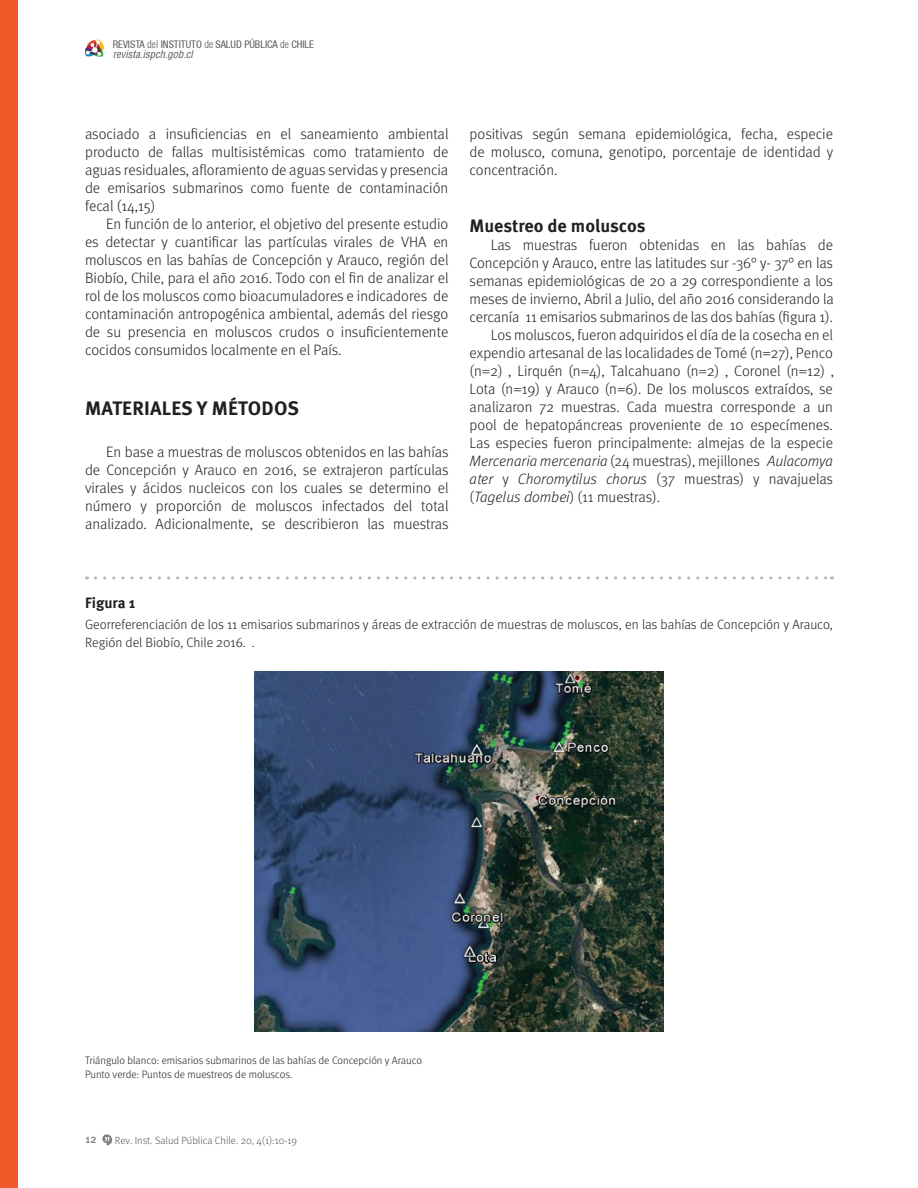
<style>
.page{position:relative;width:918px;height:1188px;background:#fff}
.page>*{position:absolute;margin:0;border:0;box-sizing:border-box;transform-origin:0 0}
.t1{font:700 19.5px "Meta Pro";letter-spacing:.01em;color:#231f20}
.t2{font:700 18px "Meta Pro";letter-spacing:-.005em;color:#231f20}
.t3{font:300 15px/18px "Meta Pro";letter-spacing:-.005em;color:#231f20;text-align:justify}
.t4{font:italic 300 15px "Meta Pro";color:#231f20}
.t5{font:700 15px "Meta Pro";color:#231f20}
.t6{font:300 13.5px/18px "Meta Pro";color:#231f20}
.t7{font:500 12px "Meta Pro";color:#808285}
.t8{font:300 10.8px/14.4px "Meta Pro";letter-spacing:-.005em;color:#231f20}
.t9{font:condensed 10.5px "Helvetica 57";color:#57585a}
.t10{font:300 10.5px "Meta Pro";color:#57585a}
.t11{font:italic condensed 10.5px "Helvetica";color:#57585a}
.s1{font-family:"Helvetica";font-weight:300}
.s2{font-style:normal}
.s3{font-style:italic}
</style>
<div class="page">
<div style="left:0;top:0;width:17px;height:1188px;background:#f15929"></div>
<img style="left:85px;top:40px;width:19px;height:17px">
<svg style="left:102px;top:1134px;width:10px;height:11px"></svg>
<svg style="left:96px;top:576px;width:736px;height:3px"></svg>
<img style="left:254px;top:672px;width:410px;height:360px">
<p class="t9" style="left:113px;top:38px;width:203px">REVISTA <span class="s1">del</span> INSTITUTO <span class="s1">de</span> SALUD PÚBLICA <span class="s1">de</span> CHILE</p>
<p class="t11" style="left:113px;top:48px;width:82px">revista.ispch.gob.cl</p>
<p class="t3" style="left:85px;top:124px;width:365px">asociado a insuficiencias en el saneamiento ambiental producto de fallas multisistémicas como tratamiento de aguas residuales, afloramiento de aguas servidas y presencia de emisarios submarinos como fuente de contaminación fecal (14,15)</p>
<p class="t3" style="left:85px;top:214px;width:365px;text-indent:21px">En función de lo anterior, el objetivo del presente estudio es detectar y cuantificar las partículas virales de VHA en moluscos en las bahías de Concepción y Arauco, región del Biobío, Chile, para el año 2016. Todo con el fin de analizar el rol de los moluscos como bioacumuladores e indicadores de contaminación antropogénica ambiental, además del riesgo de su presencia en moluscos crudos o insuficientemente cocidos consumidos localmente en el País.</p>
<h1 class="t1" style="left:85px;top:393px;width:215px">MATERIALES Y MÉTODOS</h1>
<p class="t3" style="left:85px;top:442px;width:365px;text-indent:21px">En base a muestras de moluscos obtenidos en las bahías de Concepción y Arauco en 2016, se extrajeron partículas virales y ácidos nucleicos con los cuales se determino el número y proporción de moluscos infectados del total analizado. Adicionalmente, se describieron las muestras</p>
<p class="t3" style="left:470px;top:124px;width:365px">positivas según semana epidemiológica, fecha, especie de molusco, comuna, genotipo, porcentaje de identidad y concentración.</p>
<p class="t2" style="left:470px;top:212px;width:177px">Muestreo de moluscos</p>
<p class="t3" style="left:491px;top:236px;width:344px">Las muestras fueron obtenidas en las bahías de</p>
<p class="t3" style="left:470px;top:254px;width:365px">Concepción y Arauco, entre las latitudes sur -36° y- 37° en las</p>
<p class="t3" style="left:470px;top:272px;width:365px">semanas epidemiológicas de 20 a 29 correspondiente a los</p>
<p class="t3" style="left:470px;top:290px;width:366px">meses de invierno, Abril a Julio, del año 2016 considerando la</p>
<p class="t3" style="left:470px;top:308px;width:365px">cercanía 11 emisarios submarinos de las dos bahías (figura 1).</p>
<p class="t3" style="left:491px;top:326px;width:344px">Los moluscos, fueron adquiridos el día de la cosecha en el</p>
<p class="t3" style="left:470px;top:344px;width:365px">expendio artesanal de las localidades de Tomé (n=27), Penco</p>
<p class="t3" style="left:470px;top:362px;width:366px">(n=2) , Lirquén (n=4), Talcahuano (n=2) , Coronel (n=12) ,</p>
<p class="t3" style="left:470px;top:380px;width:365px">Lota (n=19) y Arauco (n=6). De los moluscos extraídos, se</p>
<p class="t3" style="left:470px;top:398px;width:365px">analizaron 72 muestras. Cada muestra corresponde a un</p>
<p class="t3" style="left:470px;top:416px;width:365px">pool de hepatopáncreas proveniente de 10 especímenes.</p>
<p class="t3" style="left:470px;top:434px;width:365px">Las especies fueron principalmente: almejas de la especie</p>
<p class="t4" style="left:470px;top:450px;width:365px">Mercenaria mercenaria <span class="s2">(24 muestras), mejillones</span> Aulacomya</p>
<p class="t3" style="left:470px;top:470px;width:365px"><span class="s3">ater</span> y <span class="s3">Choromytilus chorus</span> (37 muestras) y navajuelas</p>
<p class="t3" style="left:470px;top:488px;width:192px">(<span class="s3">Tagelus dombei</span>) (11 muestras).</p>
<p class="t5" style="left:85px;top:591px;width:52px">Figura 1</p>
<p class="t6" style="left:85px;top:614px;width:749px">Georreferenciación de los 11 emisarios submarinos y áreas de extracción de muestras de moluscos, en las bahías de Concepción y Arauco,<br>Región del Biobío, Chile 2016. .</p>
<p class="t8" style="left:85px;top:1053px;width:339px">Triángulo blanco: emisarios submarinos de las bahías de Concepción y Arauco<br>Punto verde: Puntos de muestreos de moluscos.</p>
<p class="t7" style="left:85px;top:1129px;width:14px">12</p>
<p class="t10" style="left:115px;top:1133px;width:184px">Rev. Inst. Salud Pública Chile. 20, 4(1):10-19</p>
</div>
